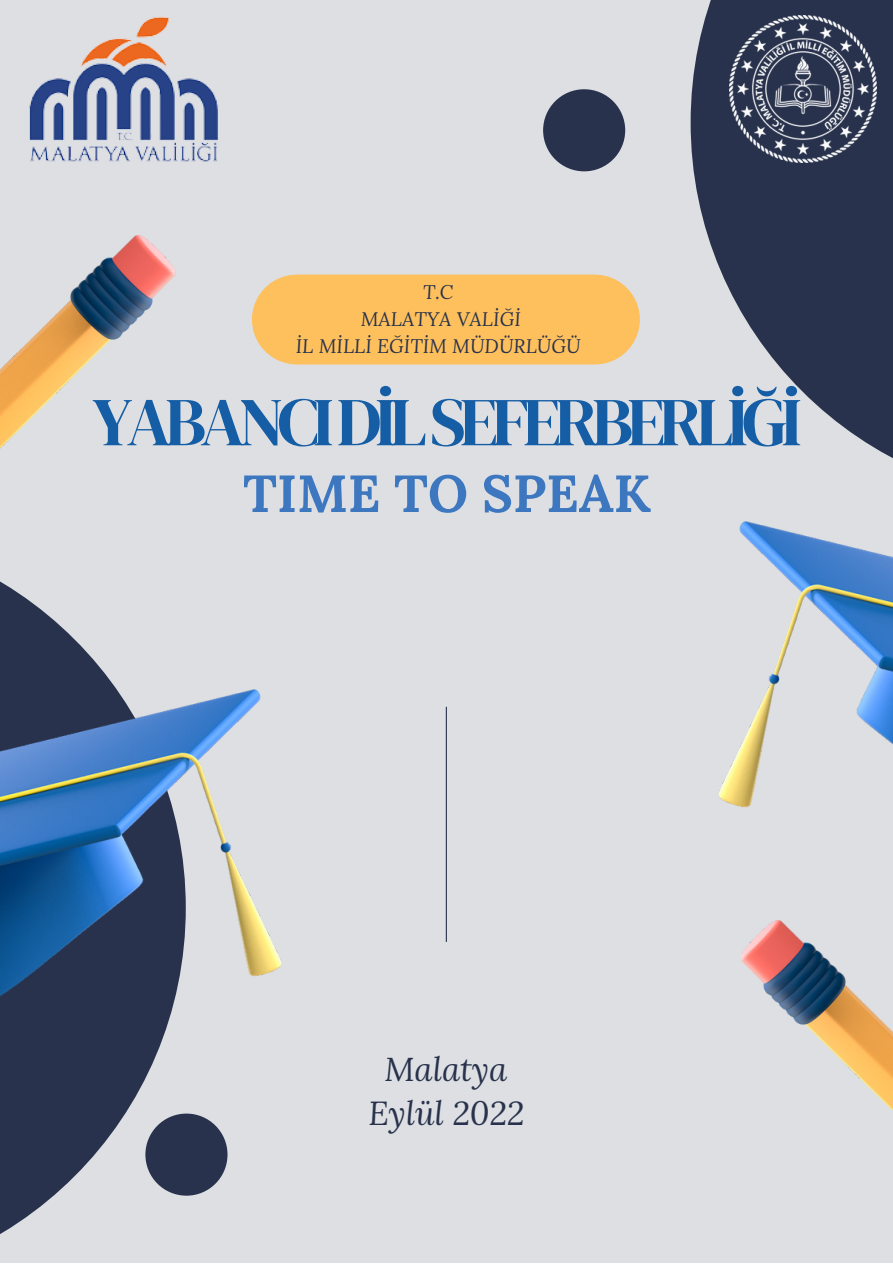
<style>
.page{position:relative;width:893px;height:1264px;background:#fff}
.page>*{position:absolute;margin:0;border:0;box-sizing:border-box;transform-origin:0 0}
.t1{font:68.4px "DM Serif Display";letter-spacing:-.085em;color:#155ea5}
.t2{font:700 52.05px "Lora";color:#3c77c0}
.t3{font:italic 33px/44.1px "Lora";color:#28324c;text-align:center}
.t4{font:italic 19.5px/27px "Lora";color:#28324c;text-align:center}
</style>
<div class="page">
<div style="left:0;top:0;width:892px;height:1262px;background:#dddfe3"></div>
<svg style="left:0;top:661px;width:186px;height:573px;fill:#28324c"></svg>
<svg style="left:690px;top:0;width:202px;height:458px;fill:#28324c"></svg>
<div style="left:543px;top:89px;width:82px;height:82px;background:#28324c;border-radius:50%"></div>
<div style="left:145px;top:1113px;width:82px;height:82px;background:#28324c;border-radius:50%"></div>
<img style="left:0;top:690px;width:281px;height:321px">
<img style="left:718px;top:521px;width:174px;height:287px">
<div style="left:297px;top:274px;width:298px;height:90px;background:#fec05c"></div>
<img style="left:0;top:235px;width:175px;height:426px">
<img style="left:741px;top:920px;width:151px;height:190px">
<hr style="left:446px;top:706px;width:1px;height:235px;background:#28324c">
<img style="left:729px;top:15px;width:147px;height:148px">
<img style="left:29px;top:17px;width:189px;height:145px">
<p class="t4" style="left:296px;top:278px;width:286px">T.C<br>MALATYA VALİĞİ<br>İL MİLLİ EĞİTİM MÜDÜRLÜĞÜ</p>
<h1 class="t1" style="left:92px;top:374px;width:711px">YABANCIDİLSEFERBERLİĞİ</h1>
<h2 class="t2" style="left:243px;top:459px;width:409px">TIME TO SPEAK</h2>
<h3 class="t3" style="left:368px;top:1046px;width:157px">Malatya<br>Eylül 2022</h3>
</div>
